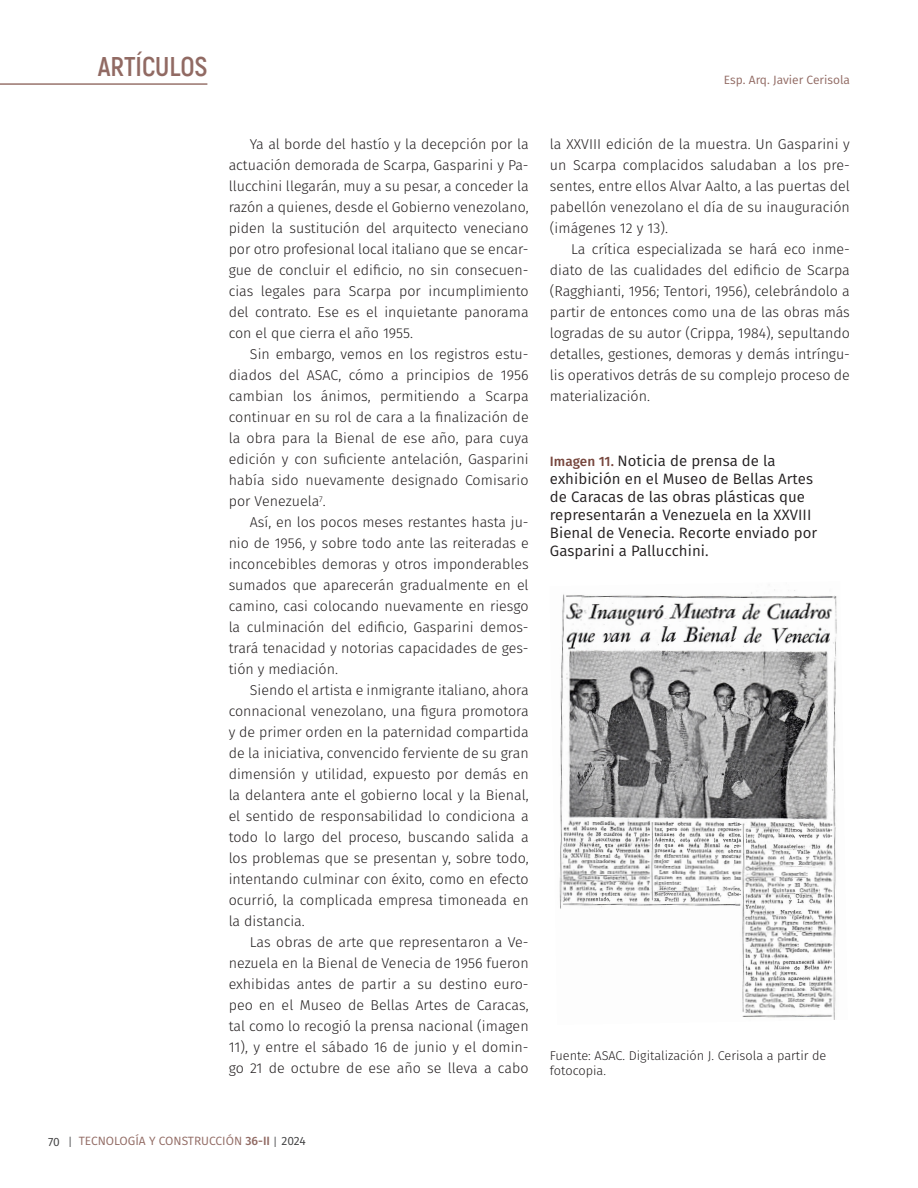
<style>
.page{position:relative;width:918px;height:1188px;background:#fff}
.page>*{position:absolute;margin:0;border:0;box-sizing:border-box;transform-origin:0 0}
.t1{font:700 27px "Akrobat";color:#916a63}
.Figuras{font:15px/18px "Fira Sans";letter-spacing:.005em;color:#231f20}
.mancha{font:300 14.25px/21px "Fira Sans";color:#231f20;text-align:justify}
.Fuentes{font:300 12.75px/15.3px "Fira Sans";color:#231f20}
.t2{font:12px "Fira Sans";color:#916a63}
.s1{font-weight:500;font-size:13.5px;color:#76453c}
.s2{color:#3e3e3f}
.s3{font-weight:300;font-size:15px;color:#57585a}
.s4{font-weight:500}
</style>
<div class="page">
<hr style="left:0;top:83px;width:207px;height:2px;background:#76453c">
<img style="left:559px;top:589px;width:278px;height:431px">
<h1 class="t1" style="left:98px;top:50px;width:111px">ARTÍCULOS</h1>
<p class="mancha" style="left:229px;top:134px;width:302px;text-indent:21px">Ya al borde del hastío y la decepción por la actuación demorada de Scarpa, Gasparini y Pa&shy;llucchini llegarán, muy a su pesar, a conceder la razón a quienes, desde el Gobierno venezolano, piden la sustitución del arquitecto veneciano por otro profesional local italiano que se encar&shy;gue de concluir el edificio, no sin consecuen&shy;cias legales para Scarpa por incumplimiento del contrato. Ese es el inquietante panorama con el que cierra el año 1955.</p>
<p class="mancha" style="left:229px;top:344px;width:302px;text-indent:21px">Sin embargo, vemos en los registros estu&shy;diados del ASAC, cómo a principios de 1956 cambian los ánimos, permitiendo a Scarpa continuar en su rol de cara a la finalización de la obra para la Bienal de ese año, para cuya edición y con suficiente antelación, Gasparini había sido nuevamente designado Comisario por Venezuela<sup>7</sup>.</p>
<p class="mancha" style="left:229px;top:512px;width:302px;text-indent:21px">Así, en los pocos meses restantes hasta ju&shy;nio de 1956, y sobre todo ante las reiteradas e inconcebibles demoras y otros imponderables sumados que aparecerán gradualmente en el camino, casi colocando nuevamente en riesgo la culminación del edificio, Gasparini demos&shy;trará tenacidad y notorias capacidades de ges&shy;tión y mediación.</p>
<p class="mancha" style="left:229px;top:680px;width:302px;text-indent:21px">Siendo el artista e inmigrante italiano, ahora connacional venezolano, una figura promotora y de primer orden en la paternidad compartida de la iniciativa, convencido ferviente de su gran dimensión y utilidad, expuesto por demás en la delantera ante el gobierno local y la Bienal, el sentido de responsabilidad lo condiciona a todo lo largo del proceso, buscando salida a los problemas que se presentan y, sobre todo, intentando culminar con éxito, como en efecto ocurrió, la complicada empresa timoneada en la distancia.</p>
<p class="mancha" style="left:229px;top:932px;width:302px;text-indent:21px">Las obras de arte que representaron a Ve&shy;nezuela en la Bienal de Venecia de 1956 fueron exhibidas antes de partir a su destino euro&shy;peo en el Museo de Bellas Artes de Caracas, tal como lo recogió la prensa nacional (imagen 11), y entre el sábado 16 de junio y el domin&shy;go 21 de octubre de ese año se lleva a cabo</p>
<p class="t2" style="left:724px;top:71px;width:127px">Esp. Arq. Javier Cerisola</p>
<p class="mancha" style="left:550px;top:134px;width:302px">la XXVIII edición de la muestra. Un Gasparini y un Scarpa complacidos saludaban a los pre&shy;sentes, entre ellos Alvar Aalto, a las puertas del pabellón venezolano el día de su inauguración (imágenes 12 y 13).</p>
<p class="mancha" style="left:550px;top:239px;width:302px;text-indent:21px">La crítica especializada se hará eco inme&shy;diato de las cualidades del edificio de Scarpa (Ragghianti, 1956; Tentori, 1956), celebrándolo a partir de entonces como una de las obras más logradas de su autor (Crippa, 1984), sepultando detalles, gestiones, demoras y demás intríngu&shy;lis operativos detrás de su complejo proceso de materialización.</p>
<p class="Figuras" style="left:550px;top:451px;width:269px"><span class="s1">Imagen 11.</span> Noticia de prensa de la exhibición en el Museo de Bellas Artes de Caracas de las obras plásticas que representarán a Venezuela en la XXVIII Bienal de Venecia. Recorte enviado por Gasparini a Pallucchini.</p>
<p class="Fuentes" style="left:550px;top:1048px;width:278px">Fuente: ASAC. Digitalización J. Cerisola a partir de fotocopia.</p>
<p class="t2" style="left:48px;top:1132px;width:259px"><span class="s2">70</span> <span class="s3">I</span> TECNOLOGÍA Y CONSTRUCCIÓN <span class="s4">36-II</span> <span class="s3">I</span> <span class="s2">2024</span></p>
</div>
